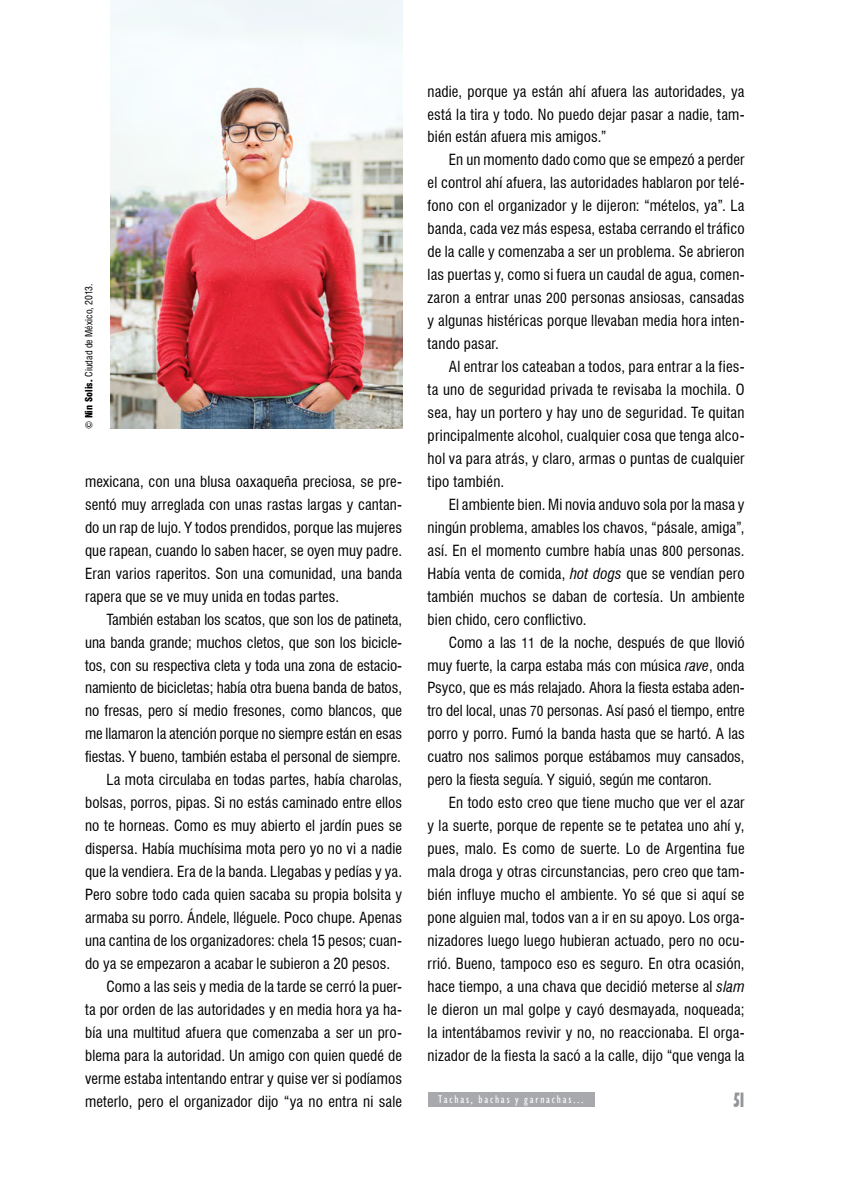
<style>
.page{position:relative;width:851px;height:1191px;background:#fff}
.page>*{position:absolute;margin:0;border:0;box-sizing:border-box;transform-origin:0 0}
.t1{font:700 condensed 21px "Humanist 521 BT Xtra";color:#939598;scale:.75 1}
.t2{font:condensed 15px/23px "Swiss 721 BT";letter-spacing:.005em;color:#000;text-align:justify}
.t3{font:condensed 11.25px "Humanist 521 BT";letter-spacing:.16em;color:#fff}
.t4{font:condensed 9.75px "Swiss 721 BT";letter-spacing:.015em;color:#000}
.s1{font-weight:900}
.s2{font-size:13.5px}
.s3{font-style:italic}
</style>
<div class="page">
<div style="left:427px;top:1092px;width:167px;height:14px;background:#a7a9ac"></div>
<img style="left:110px;top:0;width:292px;height:428px">
<p class="t4" style="left:83px;top:429px;width:147px;rotate:-90deg">© <span class="s1">Nin Solis.</span> Ciudad de México, 2013.</p>
<p class="t2" style="left:85px;top:470px;width:318px">mexicana, con una blusa oaxaqueña preciosa, se pre&shy;sentó muy arreglada con unas rastas largas y cantan&shy;do un rap de lujo. Y todos prendidos, porque las mujeres que rapean, cuando lo saben hacer, se oyen muy padre.<br>Eran varios raperitos. Son una comunidad, una banda rapera que se ve muy unida en todas partes.</p>
<p class="t2" style="left:106px;top:607px;width:297px">También estaban los scatos, que son los de patineta,</p>
<p class="t2" style="left:85px;top:630px;width:318px">una banda grande; muchos cletos, que son los bicicle-</p>
<p class="t2" style="left:85px;top:653px;width:318px">tos, con su respectiva cleta y toda una zona de estacio-</p>
<p class="t2" style="left:85px;top:676px;width:318px">namiento de bicicletas; había otra buena banda de batos,</p>
<p class="t2" style="left:85px;top:699px;width:318px">no fresas, pero sí medio fresones, como blancos, que</p>
<p class="t2" style="left:85px;top:722px;width:318px">me llamaron la atención porque no siempre están en esas</p>
<p class="t2" style="left:85px;top:745px;width:317px">fiestas. Y bueno, también estaba el personal de siempre.</p>
<p class="t2" style="left:106px;top:768px;width:297px">La mota circulaba en todas partes, había charolas,</p>
<p class="t2" style="left:85px;top:791px;width:318px">bolsas, porros, pipas. Si no estás caminado entre ellos</p>
<p class="t2" style="left:85px;top:814px;width:318px">no te horneas. Como es muy abierto el jardín pues se</p>
<p class="t2" style="left:85px;top:837px;width:318px">dispersa. Había muchísima mota pero yo no vi a nadie</p>
<p class="t2" style="left:85px;top:860px;width:318px">que la vendiera. Era de la banda. Llegabas y pedías y ya.</p>
<p class="t2" style="left:85px;top:883px;width:318px">Pero sobre todo cada quien sacaba su propia bolsita y</p>
<p class="t2" style="left:85px;top:906px;width:318px">armaba su porro. Ándele, lléguele. Poco chupe. Apenas</p>
<p class="t2" style="left:85px;top:929px;width:318px">una cantina de los organizadores: chela 15 pesos; cuan-</p>
<p class="t2" style="left:85px;top:952px;width:306px">do ya se empezaron a acabar le subieron a 20 pesos.</p>
<p class="t2" style="left:106px;top:975px;width:297px">Como a las seis y media de la tarde se cerró la puer-</p>
<p class="t2" style="left:85px;top:998px;width:318px">ta por orden de las autoridades y en media hora ya ha-</p>
<p class="t2" style="left:85px;top:1021px;width:318px">bía una multitud afuera que comenzaba a ser un pro-</p>
<p class="t2" style="left:85px;top:1043px;width:318px">blema para la autoridad. Un amigo con quien quedé de</p>
<p class="t2" style="left:85px;top:1066px;width:318px">verme estaba intentando entrar y quise ver si podíamos</p>
<p class="t2" style="left:85px;top:1089px;width:318px">meterlo, pero el organizador dijo “ya no entra ni sale</p>
<p class="t2" style="left:427px;top:80px;width:318px">nadie, porque ya están ahí afuera las autoridades, ya está la tira y todo. No puedo dejar pasar a nadie, tam&shy;bién están afuera mis amigos.”</p>
<p class="t2" style="left:427px;top:148px;width:318px;text-indent:21px">En un momento dado como que se empezó a perder el control ahí afuera, las autoridades hablaron por telé&shy;fono con el organizador y le dijeron: “mételos, ya”. La banda, cada vez más espesa, estaba cerrando el tráfico de la calle y comenzaba a ser un problema. Se abrieron las puertas y, como si fuera un caudal de agua, comen&shy;zaron a entrar unas <span class="s2">200</span> personas ansiosas, cansadas y algunas histéricas porque llevaban media hora inten&shy;tando pasar.</p>
<p class="t2" style="left:427px;top:355px;width:318px;text-indent:21px">Al entrar los cateaban a todos, para entrar a la fies&shy;ta uno de seguridad privada te revisaba la mochila. O sea, hay un portero y hay uno de seguridad. Te quitan principalmente alcohol, cualquier cosa que tenga alco&shy;hol va para atrás, y claro, armas o puntas de cualquier tipo también.</p>
<p class="t2" style="left:427px;top:493px;width:318px;text-indent:21px">El ambiente bien. Mi novia anduvo sola por la masa y ningún problema, amables los chavos, “pásale, amiga”, así. En el momento cumbre había unas <span class="s2">800</span> personas.<br>Había venta de comida, <span class="s3">hot dogs</span> que se vendían pero también muchos se daban de cortesía. Un ambiente bien chido, cero conflictivo.</p>
<p class="t2" style="left:427px;top:630px;width:318px;text-indent:21px">Como a las <span class="s2">11</span> de la noche, después de que llovió muy fuerte, la carpa estaba más con música <span class="s3">rave</span>, onda Psyco, que es más relajado. Ahora la fiesta estaba aden&shy;tro del local, unas <span class="s2">70</span> personas. Así pasó el tiempo, entre porro y porro. Fumó la banda hasta que se hartó. A las cuatro nos salimos porque estábamos muy cansados, pero la fiesta seguía. Y siguió, según me contaron.</p>
<p class="t2" style="left:427px;top:791px;width:318px;text-indent:21px">En todo esto creo que tiene mucho que ver el azar y la suerte, porque de repente se te petatea uno ahí y, pues, malo. Es como de suerte. Lo de Argentina fue mala droga y otras circunstancias, pero creo que tam&shy;bién influye mucho el ambiente. Yo sé que si aquí se pone alguien mal, todos van a ir en su apoyo. Los orga&shy;nizadores luego luego hubieran actuado, pero no ocu&shy;rrió. Bueno, tampoco eso es seguro. En otra ocasión, hace tiempo, a una chava que decidió meterse al <span class="s3">slam </span>le dieron un mal golpe y cayó desmayada, noqueada; la intentábamos revivir y no, no reaccionaba. El orga&shy;nizador de la fiesta la sacó a la calle, dijo “que venga la</p>
<p class="t3" style="left:438px;top:1092px;width:146px">Tachas, bachas y garnachas...</p>
<h1 class="t1" style="left:733px;top:1086px;width:16px">51</h1>
</div>
